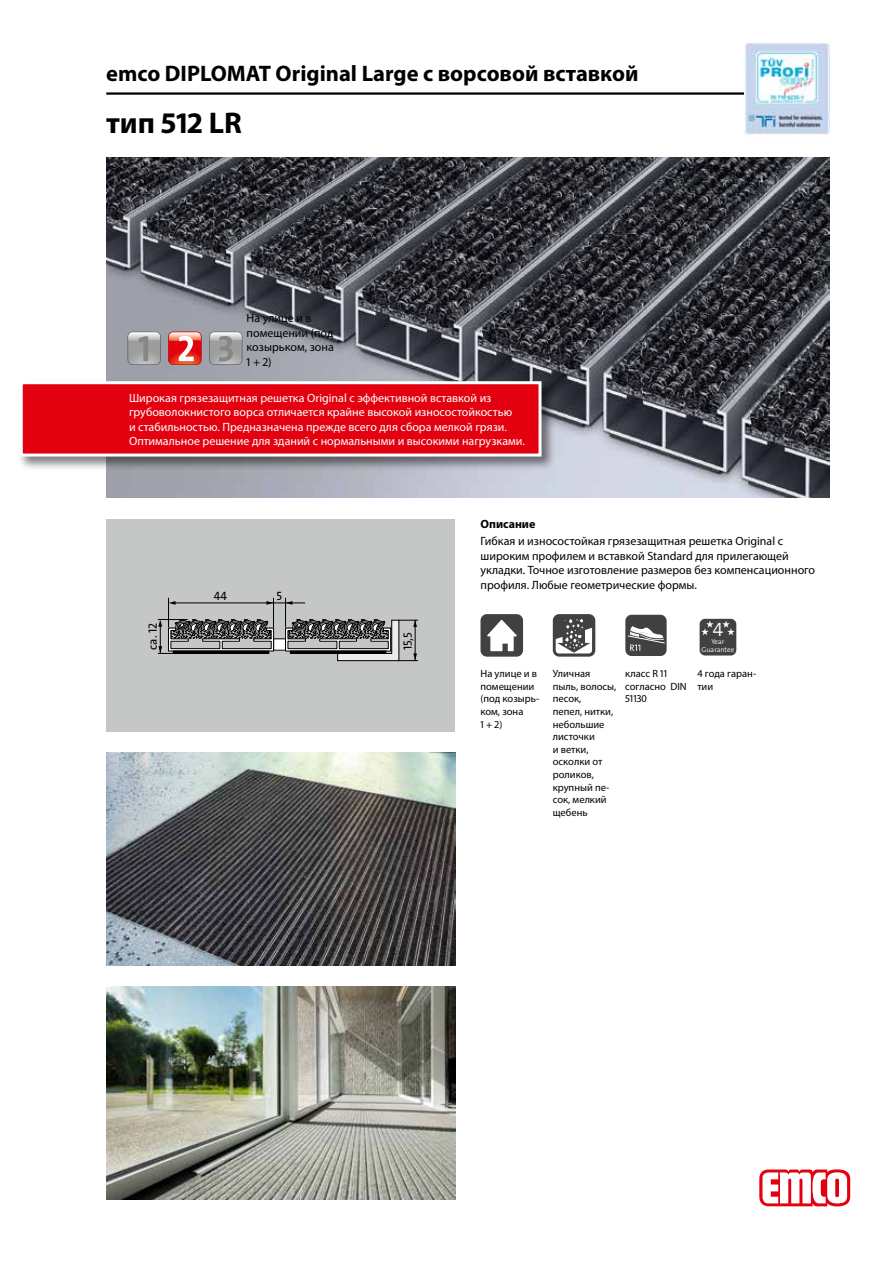
<style>
.page{position:relative;width:893px;height:1263px;background:#fff}
.page>*{position:absolute;margin:0;border:0;box-sizing:border-box;transform-origin:0 0}
.t1{font:700 30px "Myriad Pro";color:#000}
.t2{font:700 22.5px "Myriad Pro";color:#000}
.t3{font:300 19.5px "The Sans Os F";color:#fff}
.t4{font:12.15px "The Sans Os F";color:#000}
.t5{font:12px/14.4px "Myriad Pro";color:#fff}
.t6{font:12px/14.4px "Myriad Pro";color:#000}
.t7{font:700 12px "Myriad Pro";color:#000}
.t8{font:10.5px/12.6px "Myriad Pro";color:#000}
.t9{font:300 7.05px/7.8px "The Sans Os F";color:#fff;text-align:center}
</style>
<div class="page">
<img style="left:106px;top:157px;width:723px;height:340px">
<hr style="left:106px;top:92px;width:723px;height:3px;background:#000">
<svg style="left:759px;top:1169px;width:91px;height:37px"></svg>
<img style="left:744px;top:43px;width:85px;height:92px">
<div style="left:18px;top:379px;width:538px;height:92px;background:#000;opacity:.5"></div>
<div style="left:21px;top:383px;width:519px;height:72px;background:#e3000f"></div>
<div style="left:20px;top:381px;width:522px;height:76px;border:3px solid #fff"></div>
<svg style="left:168px;top:332px;width:33px;height:33px"></svg>
<svg style="left:209px;top:332px;width:33px;height:33px"></svg>
<svg style="left:128px;top:332px;width:33px;height:33px"></svg>
<div style="left:106px;top:519px;width:349px;height:212px;background:#c5c6c6"></div>
<div style="left:274px;top:639px;width:12px;height:11px;background:#fff"></div>
<hr style="left:273px;top:603px;width:32px;height:1px;background:#000">
<svg style="left:158px;top:598px;width:116px;height:56px"></svg>
<div style="left:173px;top:651px;width:96px;height:3px;border:1px solid #000"></div>
<svg style="left:285px;top:598px;width:133px;height:63px"></svg>
<div style="left:290px;top:651px;width:96px;height:3px;border:1px solid #000"></div>
<img style="left:106px;top:753px;width:349px;height:212px">
<img style="left:106px;top:986px;width:349px;height:213px">
<div style="left:480px;top:614px;width:43px;height:43px;background:#414042;border-radius:6px"></div>
<svg style="left:487px;top:620px;width:30px;height:31px"></svg>
<svg style="left:553px;top:614px;width:42px;height:43px"></svg>
<svg style="left:556px;top:619px;width:36px;height:34px"></svg>
<div style="left:625px;top:615px;width:42px;height:41px;background:#414042;border-radius:6px"></div>
<svg style="left:628px;top:626px;width:37px;height:25px"></svg>
<div style="left:700px;top:619px;width:36px;height:36px;background:#414042;border-radius:5px"></div>
<svg style="left:701px;top:621px;width:13px;height:14px"></svg>
<svg style="left:722px;top:621px;width:13px;height:14px"></svg>
<h2 class="t2" style="left:106px;top:59px;width:534px">emco DIPLOMAT Original Large с ворсовой вставкой</h2>
<h1 class="t1" style="left:106px;top:103px;width:137px">тип 512 LR</h1>
<p class="t6" style="left:247px;top:311px;width:89px">На улице и в помещении (под козырьком, зона<br>1 + 2)</p>
<p class="t5" style="left:129px;top:390px;width:397px">Широкая грязезащитная решетка Original с эффективной вставкой из грубоволокнистого ворса отличается крайне высокой износостойкостью<br>и стабильностью. Предназначена прежде всего для сбора мелкой грязи.<br>Оптимальное решение для зданий с нормальными и высокими нагрузками.</p>
<p class="t4" style="left:214px;top:588px;width:15px">44</p>
<p class="t4" style="left:276px;top:588px;width:7px">5</p>
<p class="t4" style="left:145px;top:650px;width:29px;rotate:-90deg">ca. 12</p>
<p class="t4" style="left:400px;top:650px;width:20px;rotate:-90deg">15,5</p>
<p class="t7" style="left:480px;top:516px;width:56px">Описание</p>
<p class="t6" style="left:480px;top:534px;width:336px">Гибкая и износостойкая грязезащитная решетка Original с широким профилем и вставкой Standard для прилегающей укладки. Точное изготовление размеров без компенсационного профиля. Любые геометрические формы.</p>
<p class="t8" style="left:480px;top:667px;width:60px">На улице и в помещении (под козырь&shy;ком, зона<br>1 + 2)</p>
<p class="t8" style="left:553px;top:667px;width:65px">Уличная пыль, волосы, песок,<br>пепел, нитки, небольшие листочки<br>и ветки, осколки от роликов, крупный пе&shy;сок, мелкий щебень</p>
<p class="t8" style="left:625px;top:667px;width:63px">класс R 11 согласно DIN<br>51130</p>
<h3 class="t3" style="left:713px;top:617px;width:12px">4</h3>
<p class="t9" style="left:702px;top:638px;width:34px">Year<br>Guarantee</p>
<p class="t8" style="left:697px;top:667px;width:60px">4 года гаран&shy;тии</p>
</div>
